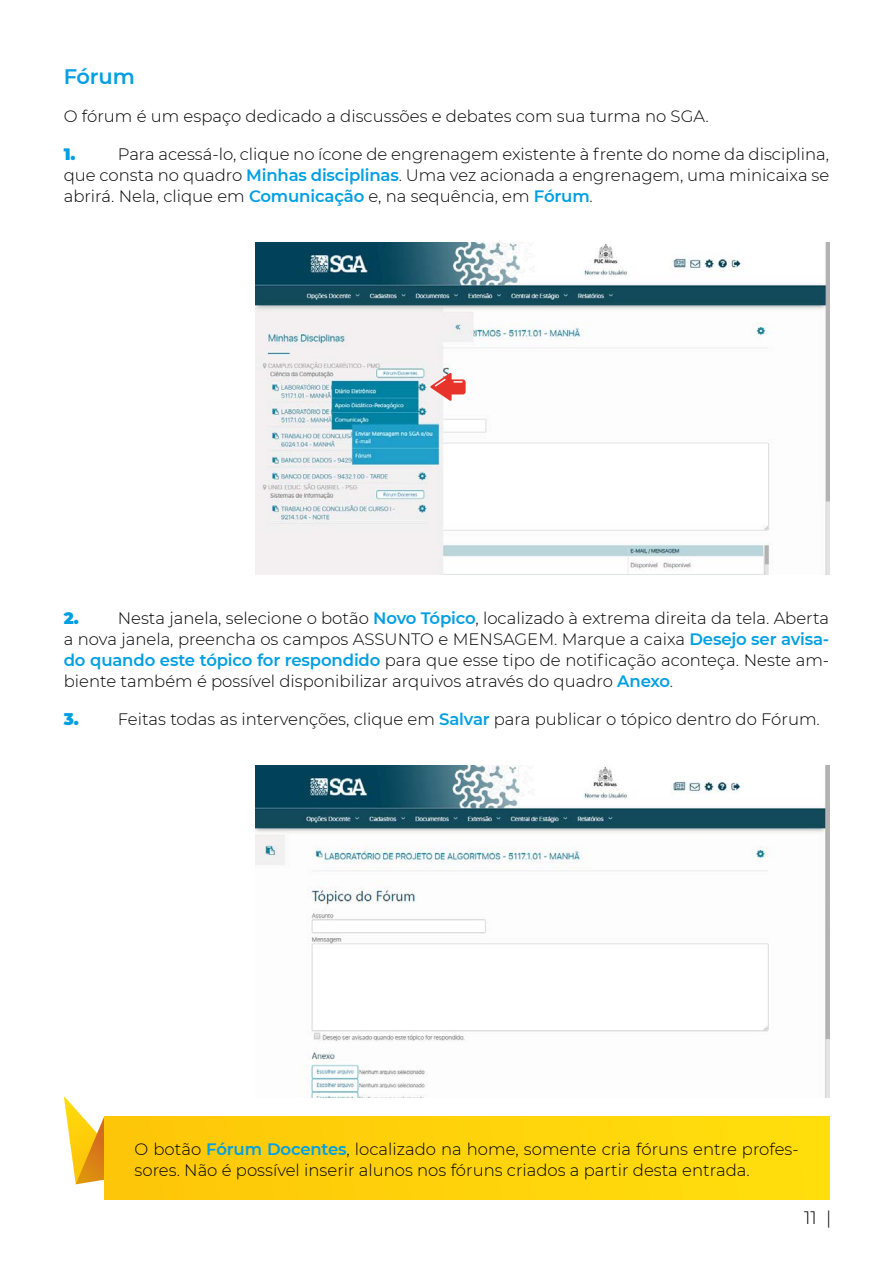
<style>
.page{position:relative;width:893px;height:1263px;background:#fff}
.page>*{position:absolute;margin:0;border:0;box-sizing:border-box;transform-origin:0 0}
.t1{font:600 21px "Montserrat";letter-spacing:-.01em;color:#009fe3}
.t2{font:300 18px "Montserrat";color:#000}
.t3{font:300 16.5px/21px "Montserrat";color:#000;text-align:justify}
.t4{font:900 16.5px "Montserrat";color:#009fe3}
.s1{font-weight:600;color:#009fe3}
.s2{font-weight:900;color:#009fe3}
</style>
<div class="page">
<svg style="left:64px;top:1096px;width:40px;height:88px"></svg>
<div style="left:104px;top:1116px;width:725px;height:84px;background:#ffd30a"></div>
<img style="left:255px;top:242px;width:574px;height:333px">
<img style="left:255px;top:765px;width:574px;height:333px">
<svg style="left:430px;top:373px;width:36px;height:28px"></svg>
<p class="t1" style="left:64px;top:62px;width:73px">Fórum</p>
<p class="t3" style="left:64px;top:105px;width:647px">O fórum é um espaço dedicado a discussões e debates com sua turma no SGA.</p>
<p class="t4" style="left:64px;top:142px;width:13px">1.</p>
<p class="t3" style="left:64px;top:143px;width:767px;text-indent:54px">Para acessá-lo, clique no ícone de engrenagem existente à frente do nome da disciplina, que consta no quadro <span class="s1">Minhas disciplinas</span>. Uma vez acionada a engrenagem, uma minicaixa se abrirá. Nela, clique em <span class="s1">Comunicação</span> e, na sequência, em <span class="s1">Fórum</span>.</p>
<p class="t3" style="left:64px;top:607px;width:767px"><span class="s2">2.</span> Nesta janela, selecione o botão <span class="s1">Novo Tópico</span>, localizado à extrema direita da tela. Aberta a nova janela, preencha os campos ASSUNTO e MENSAGEM. Marque a caixa <span class="s1">Desejo ser avisa&shy;do quando este tópico for respondido</span> para que esse tipo de notificação aconteça. Neste am&shy;biente também é possível disponibilizar arquivos através do quadro <span class="s1">Anexo</span>.</p>
<p class="t3" style="left:64px;top:708px;width:758px"><span class="s2">3.</span> Feitas todas as intervenções, clique em <span class="s1">Salvar</span> para publicar o tópico dentro do Fórum.</p>
<p class="t3" style="left:135px;top:1138px;width:666px">O botão <span class="s1">Fórum Docentes</span>, localizado na home, somente cria fóruns entre profes&shy;sores. Não é possível inserir alunos nos fóruns criados a partir desta entrada.</p>
<p class="t2" style="left:804px;top:1206px;width:29px">11 |</p>
</div>
